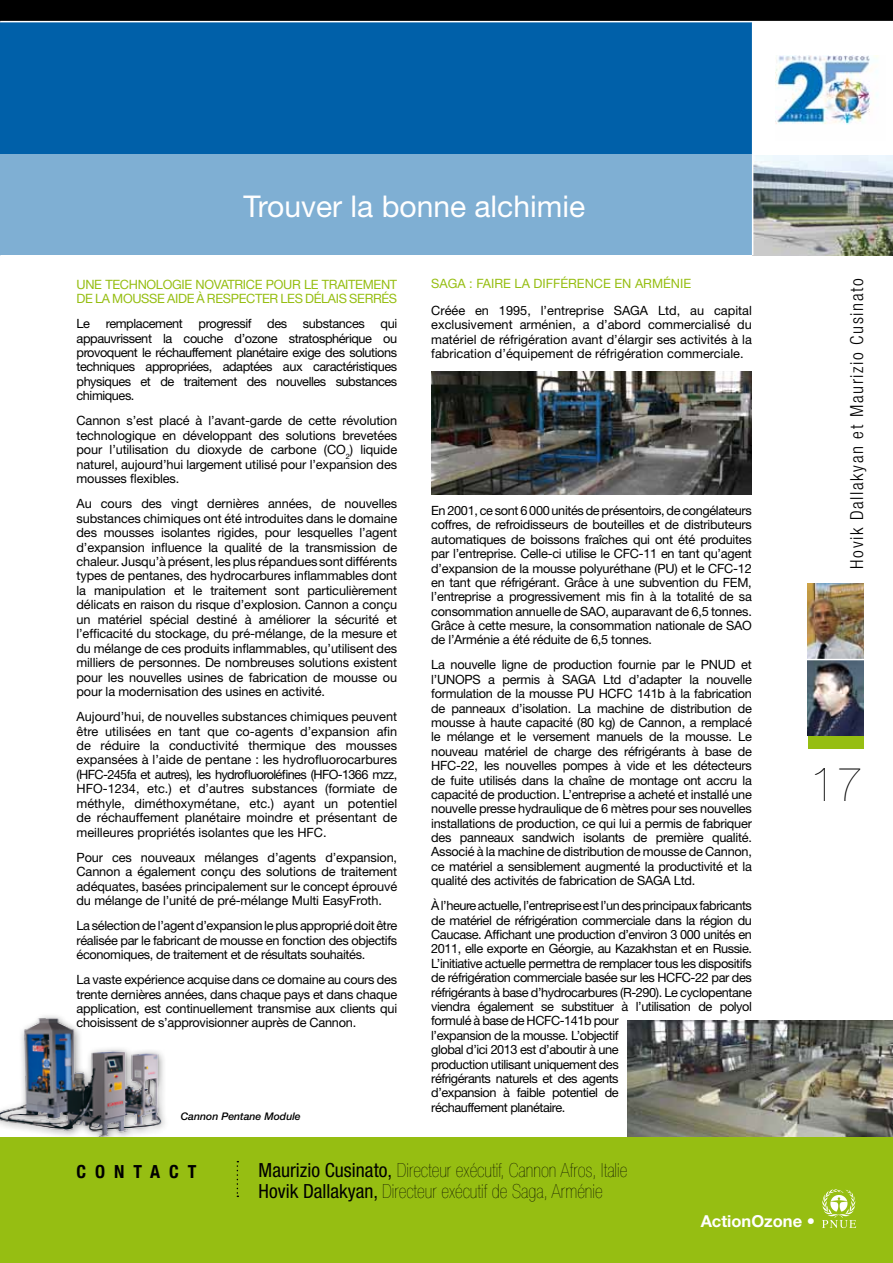
<style>
.page{position:relative;width:893px;height:1263px;background:#fff}
.page>*{position:absolute;margin:0;border:0;box-sizing:border-box;transform-origin:0 0}
.t1{font:200 48px "Helvetica Neue";color:#000}
.t2{font:30px "Helvetica Neue";color:#fff}
.t3{font:900 condensed 19.5px/21px "Helvetica Neue";color:#000}
.t4{font:300 condensed 18px "Helvetica Neue";letter-spacing:.09em;color:#000}
.t5{font:700 condensed 18px "Helvetica Neue";letter-spacing:.5em;color:#000}
.t6{font:700 16.5px "Helvetica Neue";color:#fff}
.t7{font:12.75px/14.4px "Helvetica Neue";letter-spacing:-.035em;color:#000;text-align:justify}
.t8{font:12.75px/14.4px "Helvetica Neue";letter-spacing:-.025em;color:#96be12}
.t9{font:12.75px "Helvetica Neue";color:#96be12}
.t10{font:italic 500 10.5px "Helvetica Neue";color:#000}
.s1{font-weight:400}
</style>
<div class="page">
<div style="left:0;top:0;width:893px;height:21px;background:#000"></div>
<div style="left:0;top:22px;width:893px;height:233px;background:#0060a9"></div>
<img style="left:753px;top:155px;width:140px;height:100px">
<hr style="left:752px;top:22px;width:1px;height:233px;background:#fff">
<div style="left:0;top:155px;width:752px;height:100px;background:#7fafd3"></div>
<hr style="left:0;top:155px;width:1px;height:100px;background:#fff">
<div style="left:753px;top:22px;width:140px;height:133px;background:#fff"></div>
<img style="left:775px;top:55px;width:103px;height:70px">
<div style="left:808px;top:736px;width:55px;height:12px;background:#96be12"></div>
<img style="left:808px;top:660px;width:55px;height:76px">
<img style="left:808px;top:583px;width:55px;height:76px">
<img style="left:0;top:1016px;width:165px;height:121px">
<img style="left:431px;top:371px;width:321px;height:123px">
<img style="left:627px;top:1020px;width:266px;height:117px">
<div style="left:0;top:1137px;width:893px;height:126px;background:#96be12"></div>
<svg style="left:237px;top:1161px;width:1px;height:36px"></svg>
<svg style="left:822px;top:1189px;width:34px;height:39px"></svg>
<h2 class="t2" style="left:243px;top:188px;width:343px">Trouver la bonne alchimie</h2>
<p class="t8" style="left:77px;top:277px;width:322px">UNE TECHNOLOGIE NOVATRICE POU R LE TRAITEMENT<br>DE LA MOUSSE AIDE À RESPECTER LES DÉLAIS SERRÉS</p>
<p class="t7" style="left:77px;top:316px;width:322px">Le remplacement progressif des substances qui appauvrissent la couche d’ozone stratosphérique ou provoquent le réchauffement planétaire exige des solutions techniques appropriées, adaptées aux caractéristiques physiques et de traitement des nouvelles substances chimiques.</p>
<p class="t7" style="left:77px;top:413px;width:322px">Cannon s’est placé à l’avant-garde de cette révolution technologique en développant des solutions brevetées pour l’utilisation du dioxyde de carbone (CO<sub>2</sub>) liquide naturel, aujourd’hui largement utilisé pour l’expansion des mousses flexibles.</p>
<p class="t7" style="left:77px;top:496px;width:322px">Au cours des vingt dernières années, de nouvelles substances chimiques ont été introduites dans le domaine des mousses isolantes rigides, pour lesquelles l’agent d’expansion influence la qualité de la transmission de chaleur. Jusqu’à présent, les plus répandues sont différents types de pentanes, des hydrocarbures inflammables dont la manipulation et le traitement sont particulièrement délicats en raison du risque d’explosion. Cannon a conçu un matériel spécial destiné à améliorer la sécurité et l’efficacité du stockage, du pré-mélange, de la mesure et du mélange de ces produits inflammables, qu’utilisent des milliers de personnes. De nombreuses solutions existent pour les nouvelles usines de fabrication de mousse ou pour la modernisation des usines en activité.</p>
<p class="t7" style="left:77px;top:709px;width:322px">Aujourd’hui, de nouvelles substances chimiques peuvent être utilisées en tant que co-agents d’expansion afin de réduire la conductivité thermique des mousses expansées à l’aide de pentane : les hydrofluorocarbures (HFC-245fa et autres), les hydrofluoroléfines (HFO-1366 mzz, HFO-1234, etc.) et d’autres substances (formiate de méthyle, diméthoxymétane, etc.) ayant un potentiel de réchauffement planétaire moindre et présentant de meilleures propriétés isolantes que les HFC.</p>
<p class="t7" style="left:77px;top:850px;width:322px">Pour ces nouveaux mélanges d’agents d’expansion, Cannon a également conçu des solutions de traitement adéquates, basées principalement sur le concept éprouvé du mélange de l’unité de pré-mélange Multi EasyFroth.</p>
<p class="t7" style="left:77px;top:918px;width:322px">La sélection de l’agent d’expansion le plus approprié doit être réalisée par le fabricant de mousse en fonction des objectifs économiques, de traitement et de résultats souhaités.</p>
<p class="t7" style="left:77px;top:972px;width:322px">La vaste expérience acquise dans ce domaine au cours des trente dernières années, dans chaque pays et dans chaque application, est continuellement transmise aux clients qui choisissent de s’approvisionner auprès de Cannon.</p>
<p class="t10" style="left:181px;top:1110px;width:122px">Cannon Pentane Module</p>
<p class="t8" style="left:431px;top:276px;width:10px">SAGA</p>
<p class="t9" style="left:469px;top:276px;width:223px">: FAIRE LA DIFFÉRENCE EN ARMÉNIE</p>
<p class="t7" style="left:431px;top:303px;width:322px">Créée en 1995, l’entreprise SAGA Ltd, au capital exclusivement arménien, a d’abord commercialisé du matériel de réfrigération avant d’élargir ses activités à la fabrication d’équipement de réfrigération commerciale.</p>
<p class="t7" style="left:431px;top:503px;width:322px">En 2001, ce sont 6 000 unités de présentoirs, de congélateurs coffres, de refroidisseurs de bouteilles et de distributeurs automatiques de boissons fraîches qui ont été produites par l’entreprise. Celle-ci utilise le CFC-11 en tant qu’agent d’expansion de la mousse polyuréthane (PU) et le CFC-12 en tant que réfrigérant. Grâce à une subvention du FEM, l’entreprise a progressivement mis fin à la totalité de sa consommation annuelle de SAO, auparavant de 6,5 tonnes.<br>Grâce à cette mesure, la consommation nationale de SAO de l’Arménie a été réduite de 6,5 tonnes.</p>
<p class="t7" style="left:431px;top:657px;width:322px">La nouvelle ligne de production fournie par le PNUD et l’UNOPS a permis à SAGA Ltd d’adapter la nouvelle formulation de la mousse PU HCFC 141b à la fabrication de panneaux d’isolation. La machine de distribution de mousse à haute capacité (80 kg) de Cannon, a remplacé le mélange et le versement manuels de la mousse. Le nouveau matériel de charge des réfrigérants à base de HFC-22, les nouvelles pompes à vide et les détecteurs de fuite utilisés dans la chaîne de montage ont accru la capacité de production. L’entreprise a acheté et installé une nouvelle presse hydraulique de 6 mètres pour ses nouvelles installations de production, ce qui lui a permis de fabriquer des panneaux sandwich isolants de première qualité.<br>Associé à la machine de distribution de mousse de Cannon, ce matériel a sensiblement augmenté la productivité et la qualité des activités de fabrication de SAGA Ltd.</p>
<p class="t7" style="left:431px;top:898px;width:322px;text-align:left">À l’heure actuelle, l’entreprise est l’un des principaux fabricants de matériel de réfrigération commerciale dans la région du Caucase. Affichant une production d’environ 3 000 unités en 2011, elle exporte en Géorgie, au Kazakhstan et en Russie.<br>L’initiative actuelle permettra de remplacer tous les dispositifs de réfrigération commerciale basée sur les HCFC-22 par des réfrigérants à base d’hydrocarbures (R-290). Le cyclopentane viendra également se substituer à l’utilisation de polyol formulé à base de HCFC-141b pour<br>l’expansion de la mousse. L’objectif<br>global d’ici 2013 est d’aboutir à une<br>production utilisant uniquement des<br>réfrigérants naturels et des agents<br>d’expansion à faible potentiel de<br>réchauffement planétaire.</p>
<h3 class="t5" style="left:77px;top:1161px;width:121px">CONTACT</h3>
<h3 class="t3" style="left:259px;top:1159px;width:370px"><span class="s1">Maurizio Cusinato,</span> Directeur exécutif, Cannon Afros, Italie<br><span class="s1">Hovik Dallakyan,</span> Directeur exécutif de Saga, Arménie</h3>
<h3 class="t4" style="left:846px;top:569px;width:292px;rotate:-90deg">Hovik Dallakyan et Maurizio Cusinato</h3>
<h1 class="t1" style="left:810px;top:756px;width:55px">17</h1>
<p class="t6" style="left:701px;top:1210px;width:116px">ActionOzone •</p>
</div>
